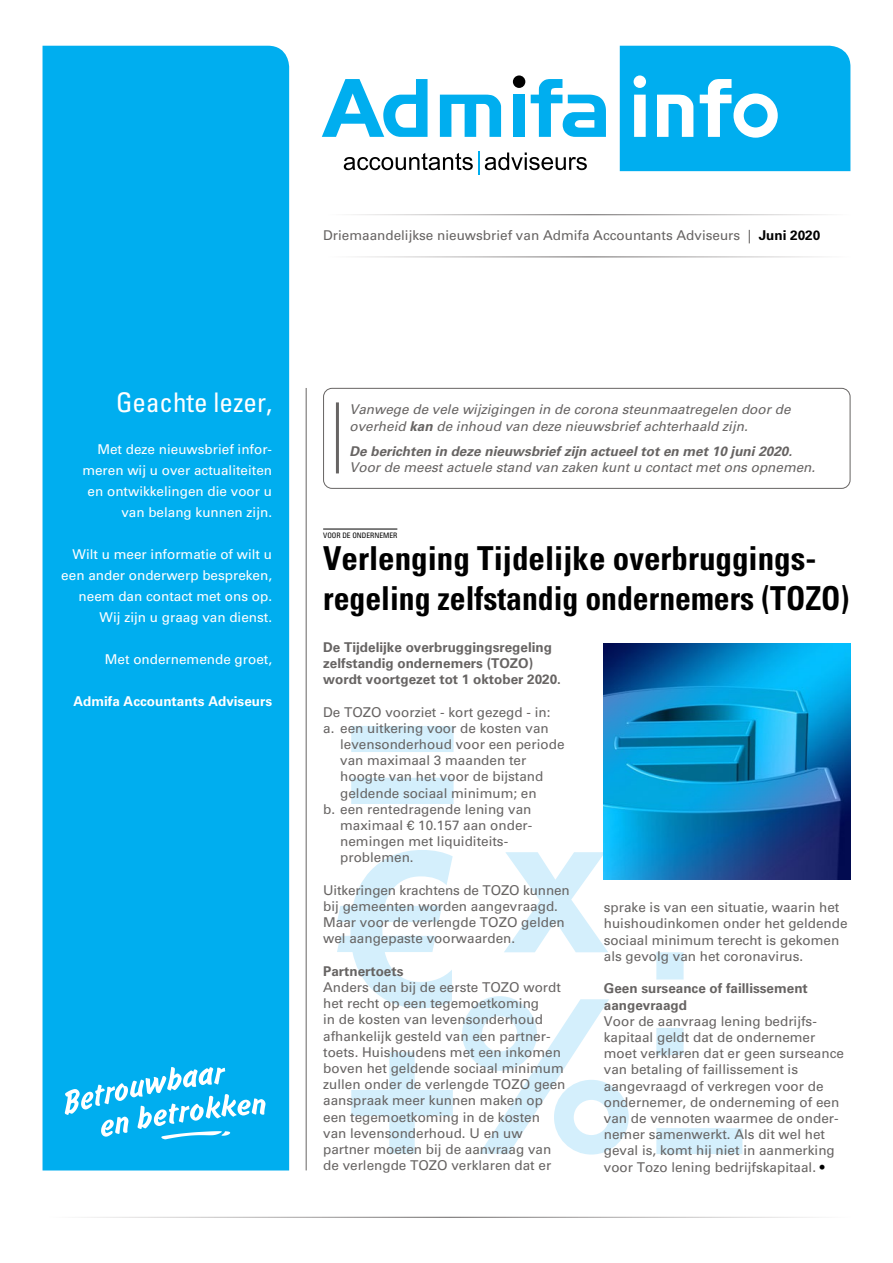
<style>
.page{position:relative;width:893px;height:1263px;background:#fff}
.page>*{position:absolute;margin:0;border:0;box-sizing:border-box;transform-origin:0 0}
.t1{font:700 condensed 33px/39.6px "Univers LT Std";color:#000}
.t2{font:condensed 27px "Univers LT Std";color:#fff}
.t3{font:13.5px/16.2px "Univers LT Std";color:#676463}
.t4{font:13.5px/21px "Univers LT Std";color:#fff;text-align:right}
.t5{font:italic 13.5px/16.2px "Univers LT Std";color:#676463}
.t6{font:700 13.5px/16.2px "Univers LT Std";color:#676463}
.t7{font:italic 700 13.5px "Univers LT Std";color:#676463}
.t8{font:700 13.5px "Univers LT Std";color:#fff}
.t9{font:condensed 7.5px "Univers LT Std";color:#000}
.s1{font-weight:700;color:#000}
.s2{font-weight:700}
.s3{color:#000}
</style>
<div class="page">
<div style="left:43px;top:46px;width:246px;height:1124px;background:#00aeef"></div>
<svg style="left:337px;top:726px;width:405px;height:428px"></svg>
<hr style="left:478px;top:151px;width:2px;height:24px;background:#00aeef">
<svg style="left:322px;top:79px;width:106px;height:58px"></svg>
<svg style="left:440px;top:95px;width:61px;height:42px"></svg>
<div style="left:513px;top:95px;width:12px;height:42px;background:#00aeef"></div>
<svg style="left:531px;top:79px;width:75px;height:58px"></svg>
<svg style="left:344px;top:153px;width:129px;height:17px"></svg>
<svg style="left:485px;top:152px;width:102px;height:18px"></svg>
<div style="left:513px;top:75px;width:12px;height:13px;background:#000;border-radius:50%"></div>
<hr style="left:306px;top:388px;width:1px;height:782px;background:#676463">
<svg style="left:620px;top:46px;width:230px;height:125px;background:#21b8f1"></svg>
<svg style="left:65px;top:1067px;width:200px;height:72px"></svg>
<hr style="left:323px;top:529px;width:74px;height:1px;background:#000">
<div style="left:323px;top:388px;width:527px;height:101px;border:1px solid #676463;border-radius:9px"></div>
<img style="left:604px;top:643px;width:246px;height:236px">
<hr style="left:336px;top:402px;width:3px;height:71px;background:#676463">
<p class="t3" style="left:323px;top:228px;width:499px">Driemaandelijkse nieuwsbrief van Admifa Accountants Adviseurs | <span class="s1">Juni 2020</span></p>
<h2 class="t2" style="left:116px;top:385px;width:157px">Geachte lezer,</h2>
<p class="t4" style="left:82px;top:439px;width:191px">Met deze nieuwsbrief infor&shy;meren wij u over actualiteiten en ontwikkelingen die voor u van belang kunnen zijn.</p>
<p class="t4" style="left:61px;top:544px;width:212px">Wilt u meer informatie of wilt u een ander onderwerp bespreken, neem dan contact met ons op.<br>Wij zijn u graag van dienst.</p>
<p class="t4" style="left:105px;top:649px;width:169px">Met ondernemende groet,</p>
<p class="t8" style="left:73px;top:693px;width:200px">Admifa Accountants Adviseurs</p>
<p class="t5" style="left:349px;top:402px;width:443px">Vanwege de vele wijzigingen in de corona steunmaatregelen door de overheid <span class="s2">kan</span> de inhoud van deze nieuwsbrief achterhaald zijn.</p>
<p class="t7" style="left:349px;top:443px;width:444px">De berichten in deze nieuwsbrief zijn actueel tot en met 10 juni 2020.</p>
<p class="t5" style="left:349px;top:459px;width:467px">Voor de meest actuele stand van zaken kunt u contact met ons opnemen.</p>
<p class="t9" style="left:323px;top:531px;width:76px">VOOR DE ONDERNEMER</p>
<h1 class="t1" style="left:323px;top:538px;width:528px">Verlenging Tijdelijke overbruggings&shy;regeling zelfstandig ondernemers (TOZO)</h1>
<p class="t6" style="left:323px;top:639px;width:239px">De Tijdelijke overbruggingsregeling zelfstandig ondernemers (TOZO) wordt voortgezet tot 1 oktober 2020.</p>
<p class="t3" style="left:323px;top:704px;width:229px">De TOZO voorziet - kort gezegd - in:</p>
<p class="t3" style="left:323px;top:720px;width:227px">a. een uitkering voor de kosten van</p>
<p class="t3" style="left:340px;top:736px;width:226px">levensonderhoud voor een periode</p>
<p class="t3" style="left:340px;top:752px;width:188px">van maximaal 3 maanden ter</p>
<p class="t3" style="left:340px;top:769px;width:205px">hoogte van het voor de bijstand</p>
<p class="t3" style="left:340px;top:785px;width:198px">geldende sociaal minimum; en</p>
<p class="t3" style="left:323px;top:801px;width:210px">b. een rentedragende lening van</p>
<p class="t3" style="left:340px;top:817px;width:194px">maximaal € 10.157 aan onder-</p>
<p class="t3" style="left:340px;top:833px;width:170px">nemingen met liquiditeits-</p>
<p class="t3" style="left:340px;top:850px;width:75px">problemen.</p>
<p class="t3" style="left:323px;top:882px;width:248px">Uitkeringen krachtens de TOZO kunnen bij gemeenten worden aangevraagd.<br>Maar voor de verlengde TOZO gelden wel aangepaste voorwaarden.</p>
<p class="t6" style="left:323px;top:963px;width:82px">Partnertoets</p>
<p class="t3" style="left:323px;top:979px;width:244px">Anders dan bij de eerste TOZO wordt het recht op een tegemoetkoming<br>in de kosten van levensonderhoud afhankelijk gesteld van een partner&shy;toets. Huishoudens met een inkomen boven het geldende sociaal minimum zullen onder de verlengde TOZO geen aanspraak meer kunnen maken op een tegemoetkoming in de kosten van levensonderhoud. U en uw partner moeten bij de aanvraag van de verlengde TOZO verklaren dat er</p>
<p class="t3" style="left:604px;top:899px;width:245px">sprake is van een situatie, waarin het huishoudinkomen onder het geldende sociaal minimum terecht is gekomen als gevolg van het coronavirus.</p>
<p class="t6" style="left:604px;top:980px;width:206px">Geen surseance of faillissement aangevraagd</p>
<p class="t3" style="left:604px;top:1013px;width:242px">Voor de aanvraag lening bedrijfs&shy;kapitaal geldt dat de ondernemer moet verklaren dat er geen surseance van betaling of faillissement is aangevraagd of verkregen voor de ondernemer, de onderneming of een van de vennoten waarmee de onder&shy;nemer samenwerkt. Als dit wel het geval is, komt hij niet in aanmerking voor Tozo lening bedrijfskapitaal. <span class="s3">•</span></p>
</div>
